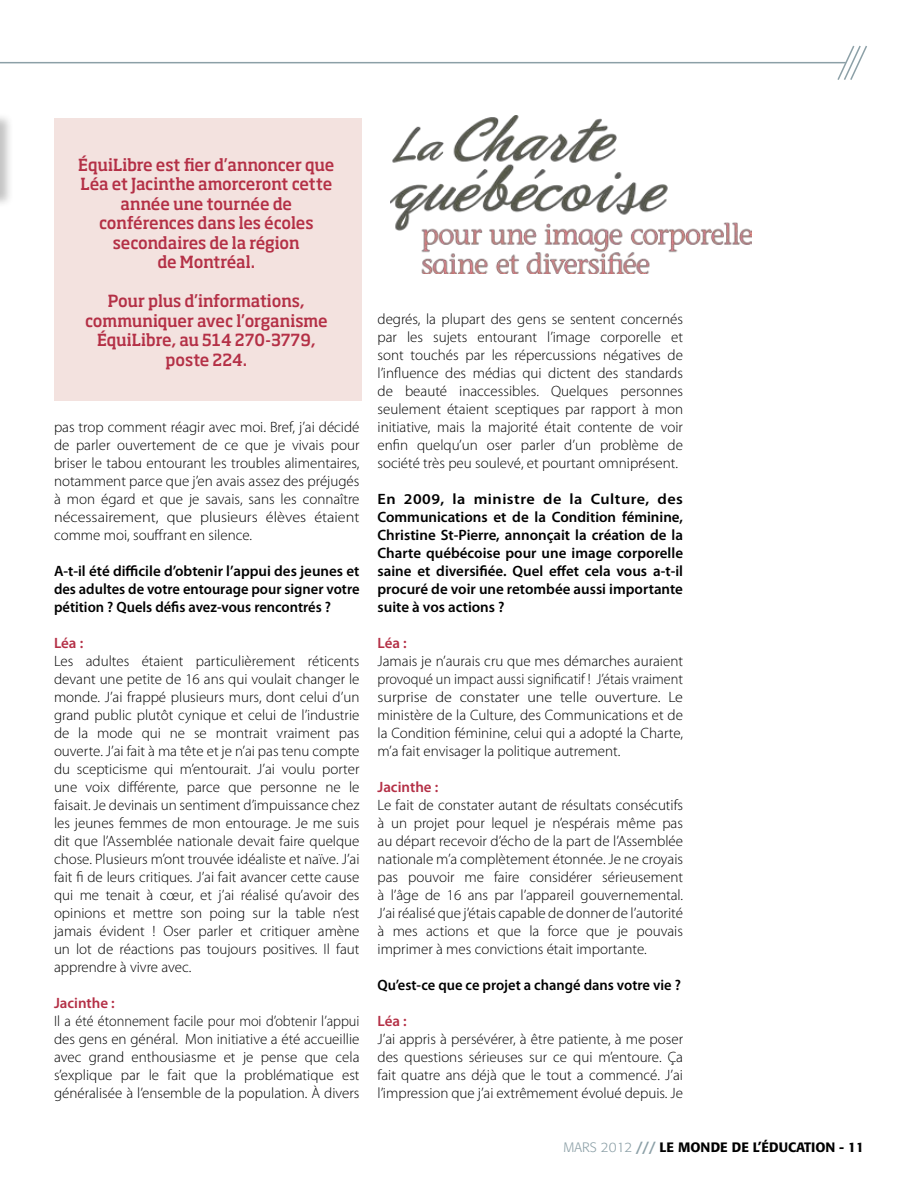
<style>
.page{position:relative;width:918px;height:1188px;background:#fff}
.page>*{position:absolute;margin:0;border:0;box-sizing:border-box;transform-origin:0 0}
.t1{font:500 16.5px/19.5px "Soho Std";letter-spacing:-.01em;color:#b43046;text-align:center;scale:.95 1}
.t2{font:300 15px/18px "Myriad Pro";color:#000;text-align:justify}
.t3{font:600 15px/18px "Myriad Pro";color:#000;text-align:justify;scale:1.08 1}
.t4{font:300 15px/18px "Myriad Pro";color:#000;text-align:justify;scale:.95 1}
.t5{font:600 15px/18px "Myriad Pro";color:#000;text-align:justify}
.t6{font:600 15px "Myriad Pro";color:#b43046}
.t7{font:500 13.5px "Formata BQ";color:#000}
.s1{font-weight:300;color:#8ca0a7}
.s2{color:#8ca0a7}
</style>
<div class="page">
<hr style="left:0;top:62px;width:846px;height:1px;background:#8ca0a7">
<svg style="left:836px;top:45px;width:31px;height:35px"></svg>
<div style="left:54px;top:118px;width:308px;height:283px;background:#f3e2df"></div>
<div style="left:0;top:113px;width:20px;height:102px;background:#000;opacity:.24"></div>
<img style="left:390px;top:116px;width:362px;height:158px">
<p class="t1" style="left:78px;top:154px;width:271px">ÉquiLibre est fier d’annoncer que<br>Léa et Jacinthe amorceront cette année une tournée de conférences dans les écoles secondaires de la région<br>de Montréal.</p>
<p class="t1" style="left:85px;top:291px;width:257px">Pour plus d’informations, communiquer avec l’organisme<br>ÉquiLibre, au 514 270-3779, poste 224.</p>
<p class="t2" style="left:54px;top:418px;width:307px">pas trop comment réagir avec moi. Bref, j’ai décidé de parler ouvertement de ce que je vivais pour briser le tabou entourant les troubles alimentaires, notamment parce que j’en avais assez des préjugés à mon égard et que je savais, sans les connaître nécessairement, que plusieurs élèves étaient comme moi, souffrant en silence.</p>
<p class="t5" style="left:54px;top:562px;width:307px">A-t-il été difficile d’obtenir l’appui des jeunes et des adultes de votre entourage pour signer votre pétition ? Quels défis avez-vous rencontrés ?</p>
<p class="t6" style="left:54px;top:633px;width:31px">Léa :</p>
<p class="t2" style="left:54px;top:652px;width:307px">Les adultes étaient particulièrement réticents devant une petite de 16 ans qui voulait changer le monde. J’ai frappé plusieurs murs, dont celui d’un grand public plutôt cynique et celui de l’industrie de la mode qui ne se montrait vraiment pas ouverte. J’ai fait à ma tête et je n’ai pas tenu compte du scepticisme qui m’entourait. J’ai voulu porter une voix différente, parce que personne ne le faisait. Je devinais un sentiment d’impuissance chez les jeunes femmes de mon entourage. Je me suis dit que l’Assemblée nationale devait faire quelque chose. Plusieurs m’ont trouvée idéaliste et naïve. J’ai fait fi de leurs critiques. J’ai fait avancer cette cause qui me tenait à cœur, et j’ai réalisé qu’avoir des opinions et mettre son poing sur la table n’est jamais évident ! Oser parler et critiquer amène un lot de réactions pas toujours positives. Il faut apprendre à vivre avec.</p>
<p class="t6" style="left:54px;top:993px;width:62px">Jacinthe :</p>
<p class="t4" style="left:54px;top:1012px;width:323px">Il a été étonnement facile pour moi d’obtenir l’appui des gens en général. Mon initiative a été accueillie avec grand enthousiasme et je pense que cela s’explique par le fait que la problématique est généralisée à l’ensemble de la population. À divers</p>
<p class="t2" style="left:378px;top:310px;width:307px">degrés, la plupart des gens se sentent concernés par les sujets entourant l’image corporelle et sont touchés par les répercussions négatives de l’influence des médias qui dictent des standards de beauté inaccessibles. Quelques personnes seulement étaient sceptiques par rapport à mon initiative, mais la majorité était contente de voir enfin quelqu’un oser parler d’un problème de société très peu soulevé, et pourtant omniprésent.</p>
<p class="t3" style="left:378px;top:490px;width:284px">En 2009, la ministre de la Culture, des Communications et de la Condition féminine, Christine St-Pierre, annonçait la création de la Charte québécoise pour une image corporelle saine et diversifiée. Quel effet cela vous a-t-il procuré de voir une retombée aussi importante suite à vos actions ?</p>
<p class="t6" style="left:378px;top:633px;width:31px">Léa :</p>
<p class="t2" style="left:378px;top:652px;width:307px">Jamais je n’aurais cru que mes démarches auraient provoqué un impact aussi significatif ! J’étais vraiment surprise de constater une telle ouverture. Le ministère de la Culture, des Communications et de la Condition féminine, celui qui a adopté la Charte, m’a fait envisager la politique autrement.</p>
<p class="t6" style="left:378px;top:777px;width:62px">Jacinthe :</p>
<p class="t2" style="left:378px;top:796px;width:307px">Le fait de constater autant de résultats consécutifs à un projet pour lequel je n’espérais même pas au départ recevoir d’écho de la part de l’Assemblée nationale m’a complètement étonnée. Je ne croyais pas pouvoir me faire considérer sérieusement à l’âge de 16 ans par l’appareil gouvernemental.<br>J’ai réalisé que j’étais capable de donner de l’autorité à mes actions et que la force que je pouvais imprimer à mes convictions était importante.</p>
<p class="t5" style="left:378px;top:976px;width:305px">Qu’est-ce que ce projet a changé dans votre vie ?</p>
<p class="t6" style="left:378px;top:1011px;width:31px">Léa :</p>
<p class="t2" style="left:378px;top:1030px;width:307px">J’ai appris à persévérer, à être patiente, à me poser des questions sérieuses sur ce qui m’entoure. Ça fait quatre ans déjà que le tout a commencé. J’ai l’impression que j’ai extrêmement évolué depuis. Je</p>
<p class="t7" style="left:564px;top:1139px;width:302px"><span class="s1">MARS 2012</span> <span class="s2">///</span> LE MONDE DE L’ÉDUCATION - 11</p>
</div>
